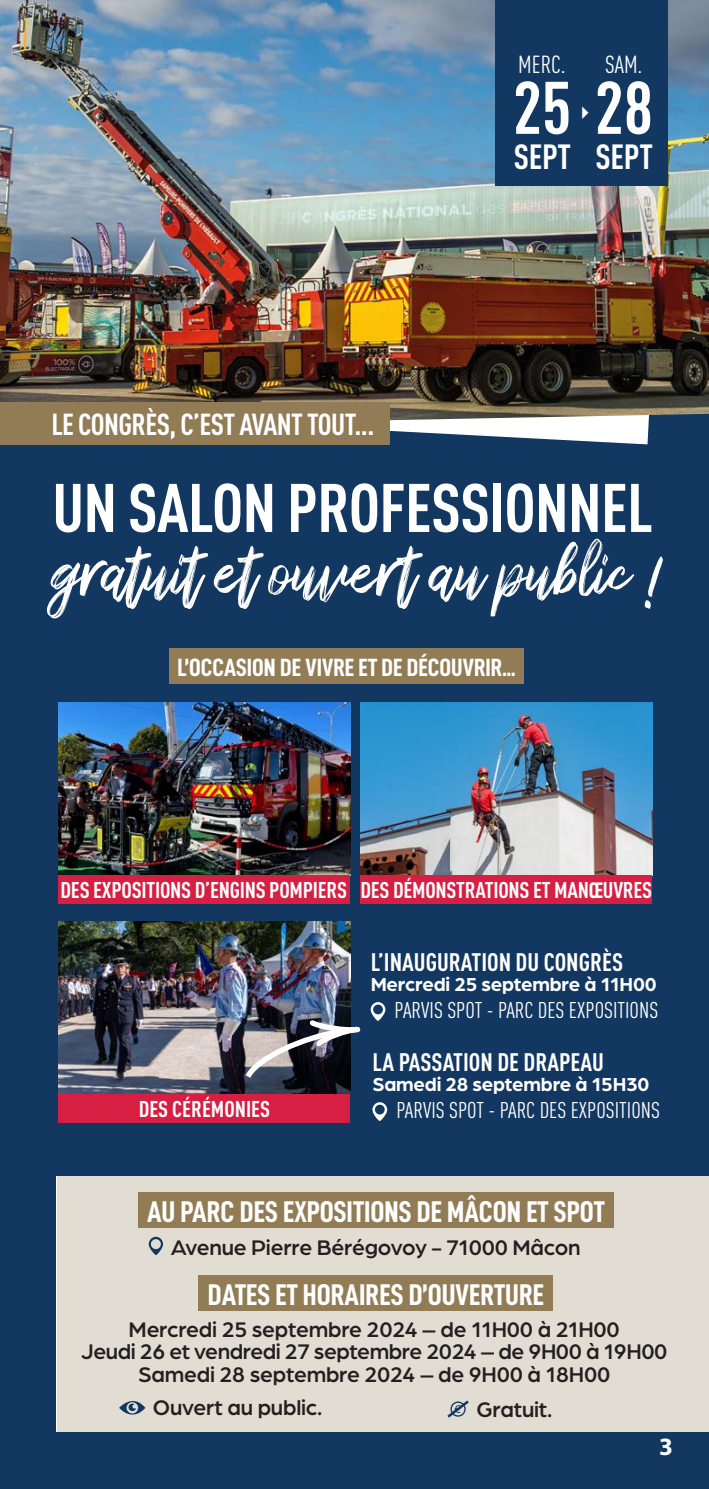
<style>
.page{position:relative;width:709px;height:1489px;background:#fff}
.page>*{position:absolute;margin:0;border:0;box-sizing:border-box;transform-origin:0 0}
.t1{font:700 73px "DIN Cond";color:#fff}
.t2{font:700 67.5px "DIN Cond";letter-spacing:-.01em;color:#fff}
.t3{font:57.5px "Sparose";letter-spacing:-.01em;color:#fff}
.t4{font:700 34.5px "DIN Cond";letter-spacing:-.01em;color:#fff}
.t5{font:30px "D DIN Condensed Bold";color:#fff}
.t6{font:700 30px "DIN Cond";letter-spacing:-.02em;color:#fff}
.t7{font:700 25px "DIN Cond";color:#fff}
.t8{font:25px "D DIN Condensed Bold";color:#fff}
.t9{font:700 25px "Myriad Pro";color:#fff}
.t10{font:24.25px "DIN Cond";color:#fff}
.t11{font:500 22.5px "Arboria";letter-spacing:-.01em;color:#231f20}
.t12{font:700 22.5px "DIN Cond";letter-spacing:-.01em;color:#fff}
.t13{font:22.5px "DIN Cond";color:#fff}
.t14{font:700 20px "Arboria";letter-spacing:-.01em;color:#fff}
.s1{font-family:"D DIN Condensed Bold";font-weight:400}
</style>
<div class="page">
<div style="left:0;top:0;width:709px;height:1488px;background:#123760"></div>
<img style="left:0;top:0;width:709px;height:428px">
<div style="left:496px;top:0;width:172px;height:186px;background:#123760"></div>
<img style="left:58px;top:703px;width:292px;height:172px">
<img style="left:360px;top:703px;width:292px;height:172px">
<div style="left:58px;top:875px;width:292px;height:28px;background:#d61f42"></div>
<div style="left:360px;top:875px;width:292px;height:28px;background:#d61f42"></div>
<img style="left:58px;top:921px;width:292px;height:173px">
<div style="left:58px;top:1094px;width:292px;height:28px;background:#d61f42"></div>
<div style="left:169px;top:648px;width:355px;height:35px;background:#917c55"></div>
<div style="left:57px;top:1176px;width:652px;height:255px;background:#e2ddd3"></div>
<svg style="left:119px;top:1401px;width:26px;height:14px"></svg>
<svg style="left:447px;top:1400px;width:22px;height:18px"></svg>
<svg style="left:149px;top:1236px;width:14px;height:18px"></svg>
<div style="left:0;top:402px;width:389px;height:42px;background:#917c55"></div>
<div style="left:138px;top:1191px;width:475px;height:36px;background:#917c55"></div>
<div style="left:199px;top:1274px;width:354px;height:36px;background:#917c55"></div>
<svg style="left:370px;top:1002px;width:15px;height:18px"></svg>
<svg style="left:372px;top:1102px;width:15px;height:18px"></svg>
<svg style="left:241px;top:1015px;width:120px;height:68px"></svg>
<p class="t6" style="left:51px;top:405px;width:324px">LE CONGRÈS, C’EST AVANT TOUT...</p>
<p class="t10" style="left:518px;top:50px;width:49px">MERC.</p>
<p class="t10" style="left:605px;top:50px;width:39px">SAM.</p>
<p class="t1" style="left:512px;top:63px;width:142px">25 28</p>
<p class="t4" style="left:514px;top:135px;width:59px">SEPT</p>
<p class="t4" style="left:595px;top:135px;width:59px">SEPT</p>
<p class="t2" style="left:52px;top:467px;width:602px">UN SALON PROFESSIONNEL</p>
<p class="t3" style="left:52px;top:533px;width:615px">gratuit et ouvert au public !</p>
<p class="t8" style="left:177px;top:654px;width:339px">L’OCCASION DE VIVRE ET DE DÉCOUVRIR...</p>
<p class="t12" style="left:61px;top:876px;width:288px">DES EXPOSITIONS D’ENGINS POMPIERS</p>
<p class="t12" style="left:360px;top:876px;width:293px">DES DÉMONSTRATIONS ET MAN<span class="s1">Œ</span>UVRES</p>
<p class="t7" style="left:370px;top:946px;width:254px">L’INAUGURATION DU CONGRÈS</p>
<p class="t14" style="left:370px;top:970px;width:287px">Mercredi 25 septembre à 11H00</p>
<p class="t13" style="left:394px;top:997px;width:265px">PARVIS SPOT - PARC DES EXPOSITIONS</p>
<p class="t7" style="left:372px;top:1046px;width:233px">LA PASSATION DE DRAPEAU</p>
<p class="t12" style="left:139px;top:1095px;width:133px">DES CÉRÉMONIES</p>
<p class="t14" style="left:372px;top:1070px;width:278px">Samedi 28 septembre à 15H30</p>
<p class="t13" style="left:396px;top:1097px;width:265px">PARVIS SPOT - PARC DES EXPOSITIONS</p>
<p class="t5" style="left:147px;top:1195px;width:459px">AU PARC DES EXPOSITIONS DE MÂCON ET SPOT</p>
<p class="t11" style="left:171px;top:1232px;width:411px">Avenue Pierre Bérégovoy - 71000 Mâcon</p>
<p class="t5" style="left:208px;top:1278px;width:338px">DATES ET HORAIRES D’OUVERTURE</p>
<p class="t11" style="left:129px;top:1313px;width:493px">Mercredi 25 septembre 2024 – de 11H00 à 21H00</p>
<p class="t11" style="left:81px;top:1336px;width:588px">Jeudi 26 et vendredi 27 septembre 2024 – de 9H00 à 19H00</p>
<p class="t11" style="left:138px;top:1358px;width:474px">Samedi 28 septembre 2024 – de 9H00 à 18H00</p>
<p class="t11" style="left:153px;top:1392px;width:171px">Ouvert au public.</p>
<p class="t11" style="left:476px;top:1394px;width:77px">Gratuit.</p>
<p class="t9" style="left:659px;top:1429px;width:15px">3</p>
</div>
